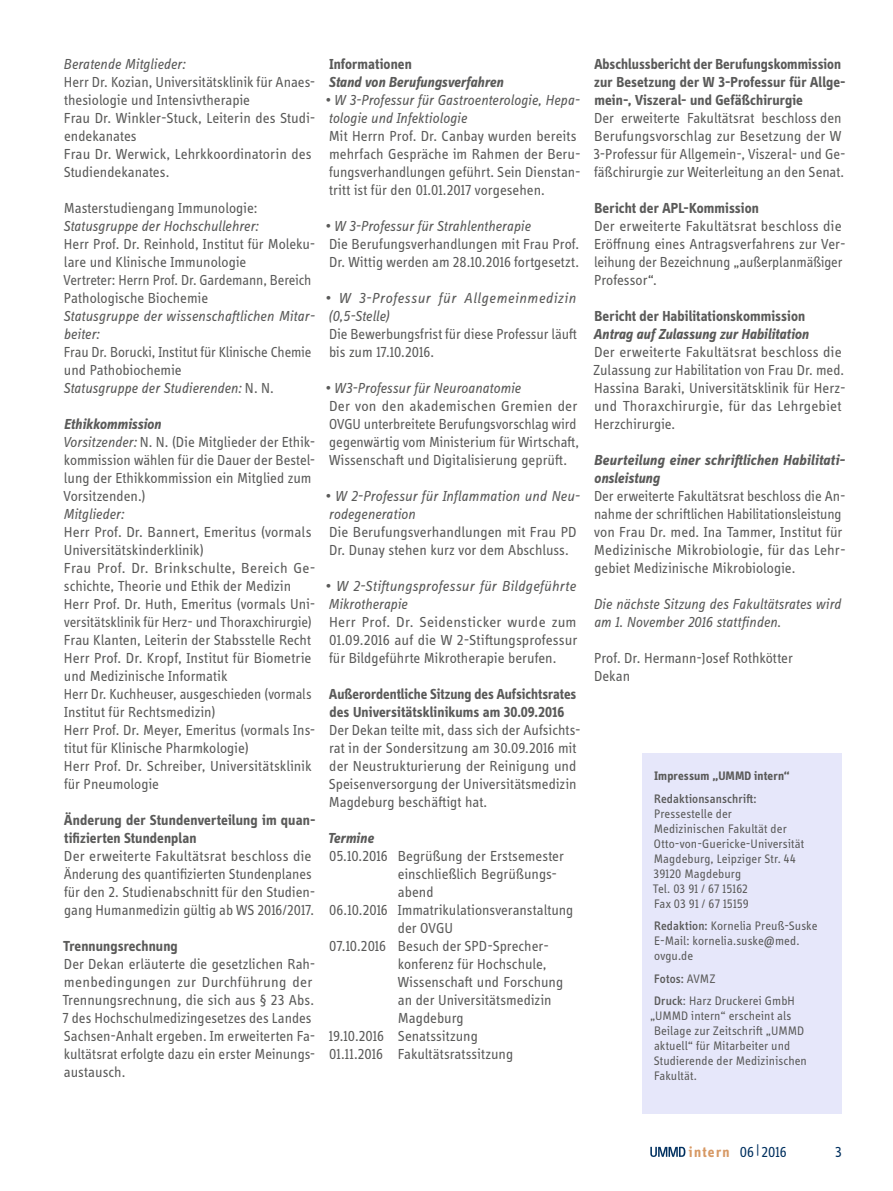
<style>
.page{position:relative;width:893px;height:1191px;background:#fff}
.page>*{position:absolute;margin:0;border:0;box-sizing:border-box;transform-origin:0 0}
.t1{font:15px/18px "Info Display OT";color:#5a5a59}
.t2{font:italic 15px/18px "Info Display OT";color:#5a5a59}
.t3{font:700 15px/18px "Info Display OT";letter-spacing:.005em;color:#5a5a59}
.t4{font:italic 700 15px/18px "Info Display OT";letter-spacing:.005em;color:#5a5a59}
.t5{font:italic 15px/18px "Info Display OT";letter-spacing:.03em;color:#5a5a59}
.t6{font:15px "Info Display OT";color:#00305f}
.t7{font:12.75px/15px "Info Display OT";letter-spacing:.005em;color:#5a5a59}
.t8{font:700 12.75px "Info Display OT";letter-spacing:.01em;color:#5a5a59}
.t9{font:500 12.75px "Info Display OT";letter-spacing:.01em;color:#5a5a59}
.s1{font-style:italic}
.s2{font-weight:700;font-style:italic}
.s3{font-weight:500}
.s4{font-weight:700;color:#d79965}
</style>
<div class="page">
<div style="left:642px;top:753px;width:200px;height:360px;background:#e6e7fa"></div>
<svg style="left:650px;top:1146px;width:35px;height:11px"></svg>
<p class="t2" style="left:63px;top:55px;width:124px">Beratende Mitglieder:</p>
<p class="t1" style="left:64px;top:73px;width:253px">Herr Dr. Kozian, Universitätsklinik für Anaes&shy;thesiologie und Intensivtherapie<br>Frau Dr. Winkler-Stuck, Leiterin des Studi&shy;endekanates<br>Frau Dr. Werwick, Lehrkkoordinatorin des Studiendekanates.</p>
<p class="t1" style="left:64px;top:199px;width:195px">Masterstudiengang Immunologie:</p>
<p class="t2" style="left:63px;top:217px;width:197px">Statusgruppe der Hochschullehrer:</p>
<p class="t1" style="left:64px;top:235px;width:253px">Herr Prof. Dr. Reinhold, Institut für Moleku&shy;lare und Klinische Immunologie<br>Vertreter: Herrn Prof. Dr. Gardemann, Bereich Pathologische Biochemie</p>
<p class="t2" style="left:63px;top:307px;width:253px">Statusgruppe der wissenschaftlichen Mitar&shy;beiter:</p>
<p class="t1" style="left:63px;top:343px;width:250px">Frau Dr. Borucki, Institut für Klinische Chemie und Pathobiochemie<br><span class="s1">Statusgruppe der Studierenden:</span> N. N.</p>
<p class="t1" style="left:63px;top:415px;width:254px"><span class="s2">Ethikkommission<br></span><span class="s1">Vorsitzender:</span> N. N. (Die Mitglieder der Ethik&shy;kommission wählen für die Dauer der Bestel&shy;lung der Ethikkommission ein Mitglied zum Vorsitzenden.)</p>
<p class="t2" style="left:63px;top:505px;width:63px">Mitglieder:</p>
<p class="t1" style="left:64px;top:523px;width:253px">Herr Prof. Dr. Bannert, Emeritus (vormals Universitätskinderklinik)<br>Frau Prof. Dr. Brinkschulte, Bereich Ge&shy;schichte, Theorie und Ethik der Medizin Herr Prof. Dr. Huth, Emeritus (vormals Uni&shy;versitätsklinik für Herz- und Thoraxchirurgie)<br>Frau Klanten, Leiterin der Stabsstelle Recht Herr Prof. Dr. Kropf, Institut für Biometrie und Medizinische Informatik<br>Herr Dr. Kuchheuser, ausgeschieden (vormals Institut für Rechtsmedizin)<br>Herr Prof. Dr. Meyer, Emeritus (vormals Ins&shy;titut für Klinische Pharmkologie)<br>Herr Prof. Dr. Schreiber, Universitätsklinik für Pneumologie</p>
<p class="t3" style="left:64px;top:811px;width:253px">Änderung der Stundenverteilung im quan&shy;tifizierten Stundenplan</p>
<p class="t1" style="left:64px;top:847px;width:253px">Der erweiterte Fakultätsrat beschloss die Änderung des quantifizierten Stundenplanes für den 2. Studienabschnitt für den Studien&shy;gang Humanmedizin gültig ab WS 2016/2017.</p>
<p class="t3" style="left:63px;top:937px;width:116px">Trennungsrechnung</p>
<p class="t1" style="left:62px;top:955px;width:255px">Der Dekan erläuterte die gesetzlichen Rah&shy;menbedingungen zur Durchführung der Trennungsrechnung, die sich aus § 23 Abs.<br>7 des Hochschulmedizingesetzes des Landes Sachsen-Anhalt ergeben. Im erweiterten Fa&shy;kultätsrat erfolgte dazu ein erster Meinungs&shy;austausch.</p>
<p class="t3" style="left:329px;top:55px;width:84px">Informationen</p>
<p class="t4" style="left:328px;top:73px;width:176px">Stand von Berufungsverfahren</p>
<p class="t2" style="left:325px;top:91px;width:257px">• W 3-Professur für Gastroenterologie, Hepa&shy;tologie und Infektiologie</p>
<p class="t1" style="left:329px;top:127px;width:253px">Mit Herrn Prof. Dr. Canbay wurden bereits mehrfach Gespräche im Rahmen der Beru&shy;fungsverhandlungen geführt. Sein Dienstan&shy;tritt ist für den 01.01.2017 vorgesehen.</p>
<p class="t2" style="left:325px;top:217px;width:207px">• W 3-Professur für Strahlentherapie</p>
<p class="t1" style="left:329px;top:235px;width:252px">Die Berufungsverhandlungen mit Frau Prof.<br>Dr. Wittig werden am 28.10.2016 fortgesetzt.</p>
<p class="t5" style="left:325px;top:289px;width:253px">• W 3-Professur für Allgemeinmedizin (0,5-Stelle)</p>
<p class="t1" style="left:329px;top:325px;width:249px">Die Bewerbungsfrist für diese Professur läuft bis zum 17.10.2016.</p>
<p class="t2" style="left:325px;top:379px;width:198px">• W3-Professur für Neuroanatomie</p>
<p class="t1" style="left:329px;top:397px;width:252px">Der von den akademischen Gremien der OVGU unterbreitete Berufungsvorschlag wird gegenwärtig vom Ministerium für Wirtschaft, Wissenschaft und Digitalisierung geprüft.</p>
<p class="t2" style="left:325px;top:487px;width:257px">• W 2-Professur für Inflammation und Neu&shy;rodegeneration</p>
<p class="t1" style="left:329px;top:523px;width:249px">Die Berufungsverhandlungen mit Frau PD<br>Dr. Dunay stehen kurz vor dem Abschluss.</p>
<p class="t2" style="left:325px;top:577px;width:253px">• W 2-Stiftungsprofessur für Bildgeführte<br>Mikrotherapie</p>
<p class="t1" style="left:329px;top:613px;width:250px;text-align:justify">Herr Prof. Dr. Seidensticker wurde zum 01.09.2016 auf die W 2-Stiftungsprofessur für Bildgeführte Mikrotherapie berufen.</p>
<p class="t3" style="left:329px;top:685px;width:249px">Außerordentliche Sitzung des Aufsichtsrates des Universitätsklinikums am 30.09.2016</p>
<p class="t1" style="left:329px;top:721px;width:253px">Der Dekan teilte mit, dass sich der Aufsichts&shy;rat in der Sondersitzung am 30.09.2016 mit der Neustrukturierung der Reinigung und Speisenversorgung der Universitätsmedizin Magdeburg beschäftigt hat.</p>
<p class="t4" style="left:327px;top:829px;width:48px">Termine</p>
<p class="t1" style="left:329px;top:847px;width:236px">05.10.2016 Begrüßung der Erstsemester</p>
<p class="t1" style="left:398px;top:865px;width:161px">einschließlich Begrüßungs-</p>
<p class="t1" style="left:398px;top:883px;width:37px">abend</p>
<p class="t1" style="left:329px;top:901px;width:246px">06.10.2016 Immatrikulationsveranstaltung</p>
<p class="t1" style="left:398px;top:919px;width:57px">der OVGU</p>
<p class="t1" style="left:329px;top:937px;width:221px">07.10.2016 Besuch der SPD-Sprecher-</p>
<p class="t1" style="left:398px;top:955px;width:150px">konferenz für Hochschule,</p>
<p class="t1" style="left:398px;top:973px;width:167px">Wissenschaft und Forschung</p>
<p class="t1" style="left:398px;top:991px;width:155px">an der Universitätsmedizin</p>
<p class="t1" style="left:398px;top:1009px;width:67px">Magdeburg</p>
<p class="t1" style="left:329px;top:1027px;width:151px">19.10.2016 Senatssitzung</p>
<p class="t1" style="left:329px;top:1045px;width:186px">01.11.2016 Fakultätsratssitzung</p>
<p class="t3" style="left:594px;top:55px;width:253px">Abschlussbericht der Berufungskommission zur Besetzung der W 3-Professur für Allge&shy;mein-, Viszeral- und Gefäßchirurgie</p>
<p class="t1" style="left:593px;top:109px;width:254px">Der erweiterte Fakultätsrat beschloss den Berufungsvorschlag zur Besetzung der W 3-Professur für Allgemein-, Viszeral- und Ge&shy;fäßchirurgie zur Weiterleitung an den Senat.</p>
<p class="t3" style="left:594px;top:199px;width:166px">Bericht der APL-Kommission</p>
<p class="t1" style="left:594px;top:217px;width:253px">Der erweiterte Fakultätsrat beschloss die Eröffnung eines Antragsverfahrens zur Ver&shy;leihung der Bezeichnung „außerplanmäßiger Professor“.</p>
<p class="t3" style="left:594px;top:307px;width:212px">Bericht der Habilitationskommission</p>
<p class="t4" style="left:594px;top:325px;width:217px">Antrag auf Zulassung zur Habilitation</p>
<p class="t1" style="left:593px;top:343px;width:254px">Der erweiterte Fakultätsrat beschloss die Zulassung zur Habilitation von Frau Dr. med.<br>Hassina Baraki, Universitätsklinik für Herz&shy;und Thoraxchirurgie, für das Lehrgebiet Herzchirurgie.</p>
<p class="t4" style="left:594px;top:451px;width:253px">Beurteilung einer schriftlichen Habilitati&shy;onsleistung</p>
<p class="t1" style="left:594px;top:487px;width:253px">Der erweiterte Fakultätsrat beschloss die An&shy;nahme der schriftlichen Habilitationsleistung von Frau Dr. med. Ina Tammer, Institut für Medizinische Mikrobiologie, für das Lehr&shy;gebiet Medizinische Mikrobiologie.</p>
<p class="t2" style="left:593px;top:595px;width:249px">Die nächste Sitzung des Fakultätsrates wird am 1. November 2016 stattfinden.</p>
<p class="t1" style="left:594px;top:649px;width:200px">Prof. Dr. Hermann-Josef Rothkötter<br>Dekan</p>
<p class="t8" style="left:654px;top:768px;width:137px">Impressum „UMMD intern“</p>
<p class="t9" style="left:654px;top:791px;width:104px">Redaktionsanschrift:</p>
<p class="t7" style="left:653px;top:805px;width:153px">Pressestelle der<br>Medizinischen Fakultät der<br>Otto-von-Guericke-Universität<br>Magdeburg, Leipziger Str. 44<br>39120 Magdeburg<br>Tel. 03 91 / 67 15162<br>Fax 03 91 / 67 15159</p>
<p class="t7" style="left:654px;top:918px;width:165px"><span class="s3">Redaktion:</span> Kornelia Preuß-Suske<br>E-Mail: kornelia.suske@med. ovgu.de</p>
<p class="t7" style="left:654px;top:967px;width:142px;line-height:22.5px"><span class="s3">Fotos:</span> AVMZ<br><span class="s3">Druck</span>: Harz Druckerei GmbH</p>
<p class="t7" style="left:654px;top:1008px;width:155px;text-indent:-4px">„UMMD intern“ erscheint als<br>Beilage zur Zeitschrift „UMMD aktuell“ für Mitarbeiter und<br>Studierende der Medizinischen<br>Fakultät.</p>
<p class="t6" style="left:689px;top:1143px;width:99px"><span class="s4">intern</span> 06|2016</p>
<p class="t6" style="left:835px;top:1143px;width:8px">3</p>
</div>
